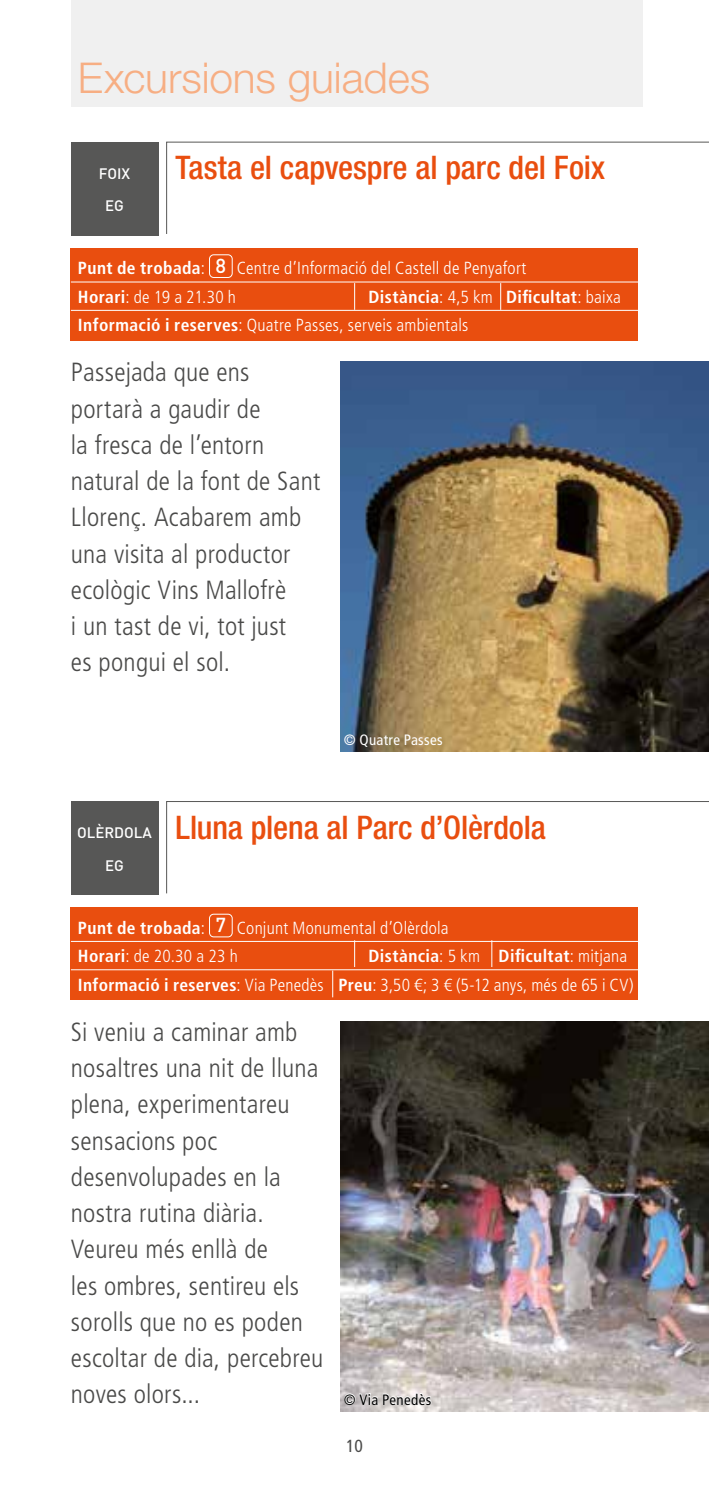
<style>
.page{position:relative;width:709px;height:1489px;background:#fff}
.page>*{position:absolute;margin:0;border:0;box-sizing:border-box;transform-origin:0 0}
.t1{font:300 42.5px "Helvetica Neue LT Std";letter-spacing:-.005em;color:#f7ae83}
.t2{font:500 condensed 32.5px "Helvetica Neue LT Std";letter-spacing:-.005em;color:#e94e0f}
.t3{font:300 condensed 26.25px/36.2px "Frutiger LT Std";letter-spacing:.01em;color:#4a4a49}
.t4{font:300 condensed 17.5px/28.2px "Frutiger LT Std";letter-spacing:.015em;color:#fff}
.t5{font:condensed 17.5px "Frutiger LT Std";color:#4a4a49}
.t6{font:500 15px/32.5px "DIN";color:#fff;text-align:center}
.t7{font:condensed 15px "Frutiger LT Std";letter-spacing:.025em;color:#fff}
.t8{font:condensed 15px "Frutiger LT Std";letter-spacing:.025em;color:#000}
.s1{font-weight:700}
.s2{font-family:"DIN";font-weight:500;font-stretch:normal;font-size:20px}
</style>
<div class="page">
<img style="left:340px;top:361px;width:369px;height:390px">
<img style="left:340px;top:1021px;width:369px;height:389px">
<div style="left:71px;top:248px;width:567px;height:92px;background:#e94e0f"></div>
<hr style="left:71px;top:281px;width:567px;height:1px;background:#fff">
<hr style="left:71px;top:310px;width:567px;height:1px;background:#fff">
<div style="left:209px;top:254px;width:23px;height:24px;border:1px solid #fff;border-radius:4px"></div>
<div style="left:71px;top:907px;width:567px;height:92px;background:#e94e0f"></div>
<hr style="left:71px;top:940px;width:567px;height:1px;background:#fff">
<hr style="left:71px;top:969px;width:567px;height:1px;background:#fff">
<div style="left:209px;top:913px;width:23px;height:24px;border:1px solid #fff;border-radius:4px"></div>
<div style="left:71px;top:0;width:571px;height:107px;background:#f0f0f0"></div>
<svg style="left:166px;top:141px;width:543px;height:93px"></svg>
<svg style="left:166px;top:801px;width:543px;height:93px"></svg>
<svg style="left:354px;top:283px;width:1px;height:27px"></svg>
<svg style="left:354px;top:940px;width:1px;height:27px"></svg>
<svg style="left:500px;top:283px;width:1px;height:27px"></svg>
<svg style="left:491px;top:940px;width:1px;height:27px"></svg>
<svg style="left:343px;top:1392px;width:89px;height:17px"></svg>
<svg style="left:332px;top:970px;width:1px;height:27px"></svg>
<div style="left:71px;top:142px;width:87px;height:93px;background:#575756"></div>
<div style="left:71px;top:801px;width:87px;height:94px;background:#575756"></div>
<h1 class="t1" style="left:78px;top:52px;width:354px">Excursions guiades</h1>
<p class="t6" style="left:99px;top:156px;width:33px">FOIX<br>EG</p>
<p class="t2" style="left:175px;top:148px;width:431px">Tasta el capvespre al parc del Foix</p>
<p class="t4" style="left:78px;top:254px;width:450px"><span class="s1">Punt de trobada</span>: <span class="s2">8</span> Centre d’Informació del Castell de Penyafort<br><span class="s1">Horari</span>: de 19 a 21.30 h</p>
<p class="t4" style="left:78px;top:283px;width:544px;text-indent:290px"><span class="s1">Distància</span>: 4,5 km <span class="s1">Dificultat</span>: baixa<br><span class="s1">Informació i reserves</span>: Quatre Passes, serveis ambientals</p>
<p class="t3" style="left:71px;top:354px;width:251px">Passejada que ens portarà a gaudir de<br>la fresca de l’entorn natural de la font de Sant<br>Llorenç. Acabarem amb una visita al productor ecològic Vins Mallofrè<br>i un tast de vi, tot just<br>es pongui el sol.</p>
<p class="t7" style="left:344px;top:731px;width:100px">© Quatre Passes</p>
<p class="t6" style="left:77px;top:815px;width:76px">OLÈRDOLA<br>EG</p>
<p class="t2" style="left:175px;top:807px;width:372px">Lluna plena al Parc d’Olèrdola</p>
<p class="t4" style="left:78px;top:913px;width:372px"><span class="s1">Punt de trobada</span>: <span class="s2">7</span> Conjunt Monumental d’Olèrdola<br><span class="s1">Horari</span>: de 20.30 a 23 h</p>
<p class="t4" style="left:78px;top:942px;width:557px;text-indent:290px"><span class="s1">Distància</span>: 5 km <span class="s1">Dificultat</span>: mitjana<br><span class="s1">Informació i reserves</span>: Via Penedès <span class="s1">Preu</span>: 3,50 €; 3 € (5-12 anys, més de 65 i CV)</p>
<p class="t3" style="left:71px;top:1013px;width:254px">Si veniu a caminar amb nosaltres una nit de lluna plena, experimentareu sensacions poc desenvolupades en la nostra rutina diària.<br>Veureu més enllà de<br>les ombres, sentireu els sorolls que no es poden escoltar de dia, percebreu noves olors...</p>
<p class="t8" style="left:344px;top:1390px;width:89px">© Via Penedès</p>
<p class="t5" style="left:346px;top:1435px;width:18px">10</p>
</div>
